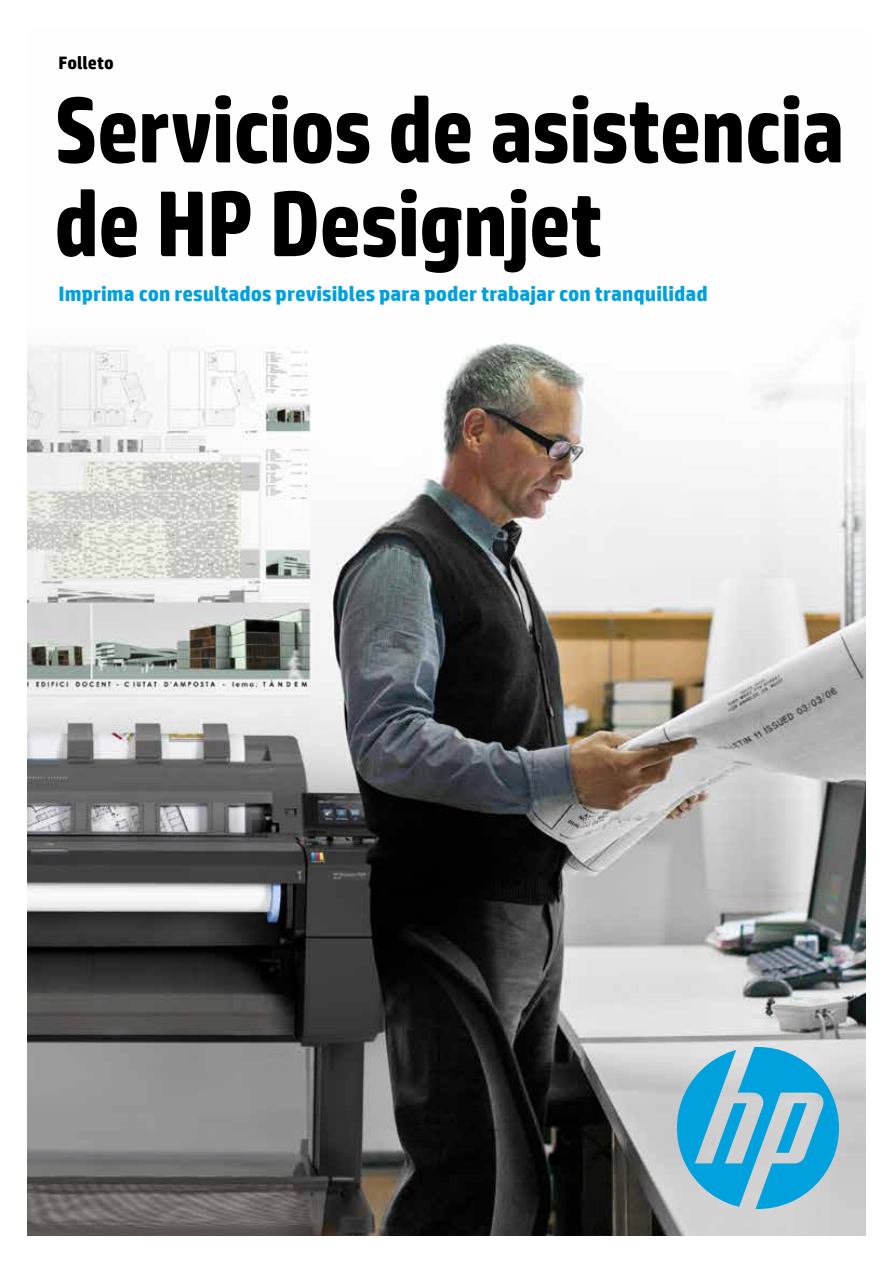
<style>
.page{position:relative;width:893px;height:1263px;background:#fff}
.page>*{position:absolute;margin:0;border:0;box-sizing:border-box;transform-origin:0 0}
.t1{font:700 93px/93.8px "HP Simplified";letter-spacing:-.01em;color:#000;scale:.9 1}
.t2{font:700 21px "HP Simplified";color:#00a1dd}
.t3{font:700 18px "HP Simplified";color:#000}
</style>
<div class="page">
<img style="left:27px;top:342px;width:839px;height:894px">
<svg style="left:677px;top:1047px;width:162px;height:162px;background:#63b8d7"></svg>
<p class="t3" style="left:58px;top:51px;width:57px">Folleto</p>
<h1 class="t1" style="left:54px;top:84px;width:880px">Servicios de asistencia de HP Designjet</h1>
<p class="t2" style="left:59px;top:280px;width:651px">Imprima con resultados previsibles para poder trabajar con tranquilidad</p>
</div>
